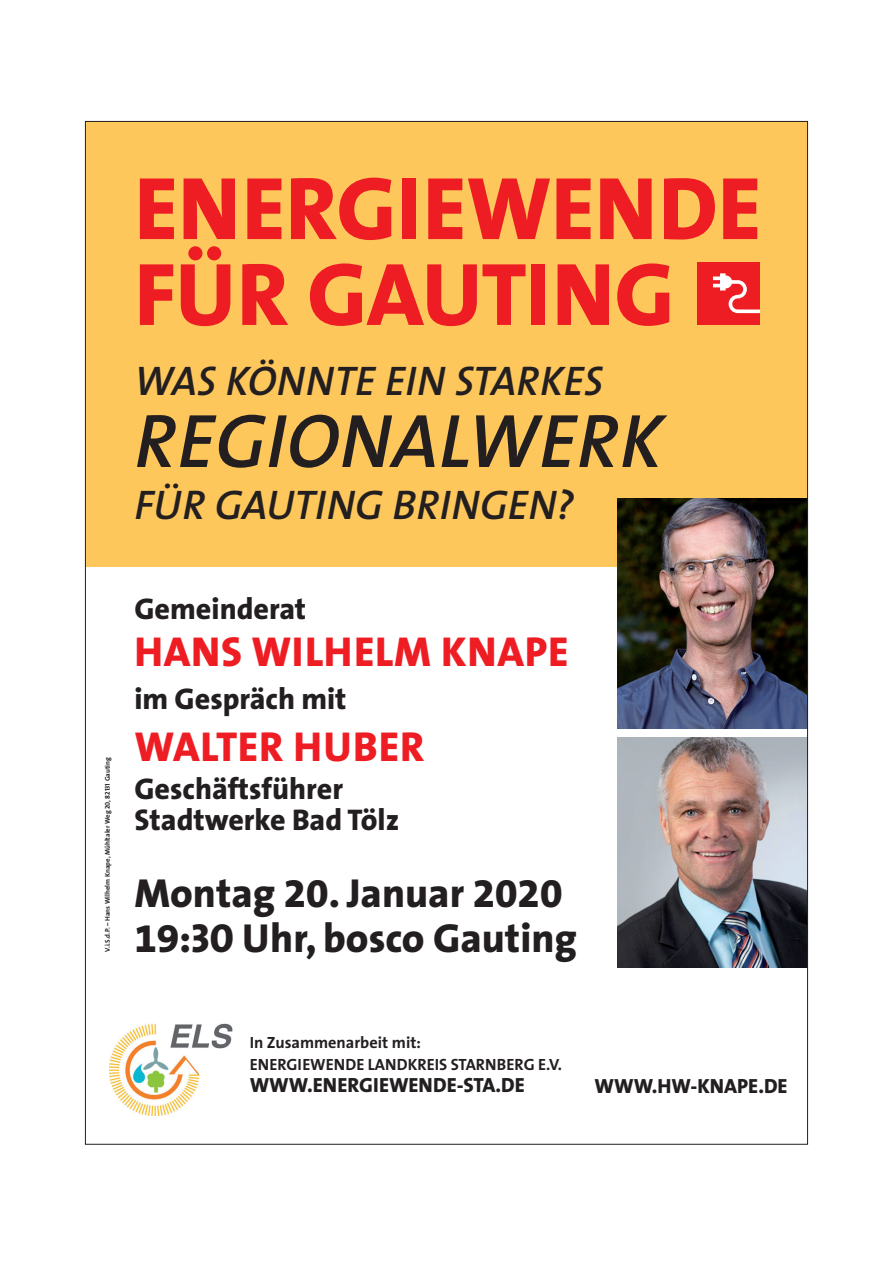
<style>
.page{position:relative;width:893px;height:1263px;background:#fff}
.page>*{position:absolute;margin:0;border:0;box-sizing:border-box;transform-origin:0 0}
.t1{font:800 89.7px/85.8px "The Sans";color:#ee1d23}
.t2{font:italic 600 76.35px "The Sans";letter-spacing:.005em;color:#231f20}
.t3{font:800 42px "The Sans";letter-spacing:.02em;color:#ee1d23}
.t4{font:italic 600 41.7px "The Sans";letter-spacing:.005em;color:#231f20}
.t5{font:800 40.8px/44.7px "The Sans";color:#231f20}
.t6{font:800 30px/30.9px "The Sans";color:#231f20}
.t7{font:800 20.55px "The Sans";color:#231f20}
.t8{font:700 16.35px/22.4px "The Sans";color:#231f20}
.t9{font:700 6.9px "The Sans";color:#231f20}
.s1{font-family:"The Sans Bold Caps";font-weight:400}
.s2{font-family:"The Sans CE B8"}
.s3{font-family:"The Sans Extra Bold Caps";font-weight:400}
</style>
<div class="page">
<div style="left:86px;top:122px;width:721px;height:445px;background:#fec75c"></div>
<img style="left:618px;top:499px;width:188px;height:230px">
<img style="left:618px;top:737px;width:188px;height:230px">
<img style="left:110px;top:1023px;width:123px;height:93px">
<div style="left:698px;top:262px;width:61px;height:62px;background:#ee1d23"></div>
<svg style="left:713px;top:273px;width:46px;height:40px"></svg>
<h1 class="t1" style="left:134px;top:174px;width:628px">ENERGIEWENDE<br>FÜR GAUTING</h1>
<h3 class="t4" style="left:134px;top:364px;width:470px">WAS KÖNNTE EIN STARKES</h3>
<h2 class="t2" style="left:134px;top:411px;width:530px">REGIONALWERK</h2>
<h3 class="t4" style="left:134px;top:488px;width:441px">FÜR GAUTING BRINGEN?</h3>
<p class="t9" style="left:105px;top:952px;width:196px;rotate:-90deg">V.i.S.d.P. – Hans Wilhelm Knape, Mühltaler Weg <span class="s1">20, 82131</span> Gauting</p>
<p class="t6" style="left:134px;top:596px;width:173px">Gemeinderat</p>
<h3 class="t3" style="left:134px;top:636px;width:436px">HANS WILHELM KNAPE</h3>
<p class="t6" style="left:134px;top:686px;width:214px">im Gespräch mit</p>
<h3 class="t3" style="left:134px;top:730px;width:291px">WALTER HUBER</h3>
<p class="t6" style="left:134px;top:776px;width:266px">Geschäftsführer<br>Stadtwerke Bad Tölz</p>
<h3 class="t5" style="left:134px;top:874px;width:444px">Montag <span class="s2">20</span>. Januar <span class="s2">2020<br>19</span>:<span class="s3">30</span> Uhr, bosco Gauting</h3>
<p class="t8" style="left:250px;top:1032px;width:314px">In Zusammenarbeit mit:<br>ENERGIEWENDE LANDKREIS STARNBERG E.V.</p>
<p class="t7" style="left:250px;top:1077px;width:277px">WWW.ENERGIEWENDE-STA.DE</p>
<p class="t7" style="left:594px;top:1078px;width:195px">WWW.HW-KNAPE.DE</p>
</div>
